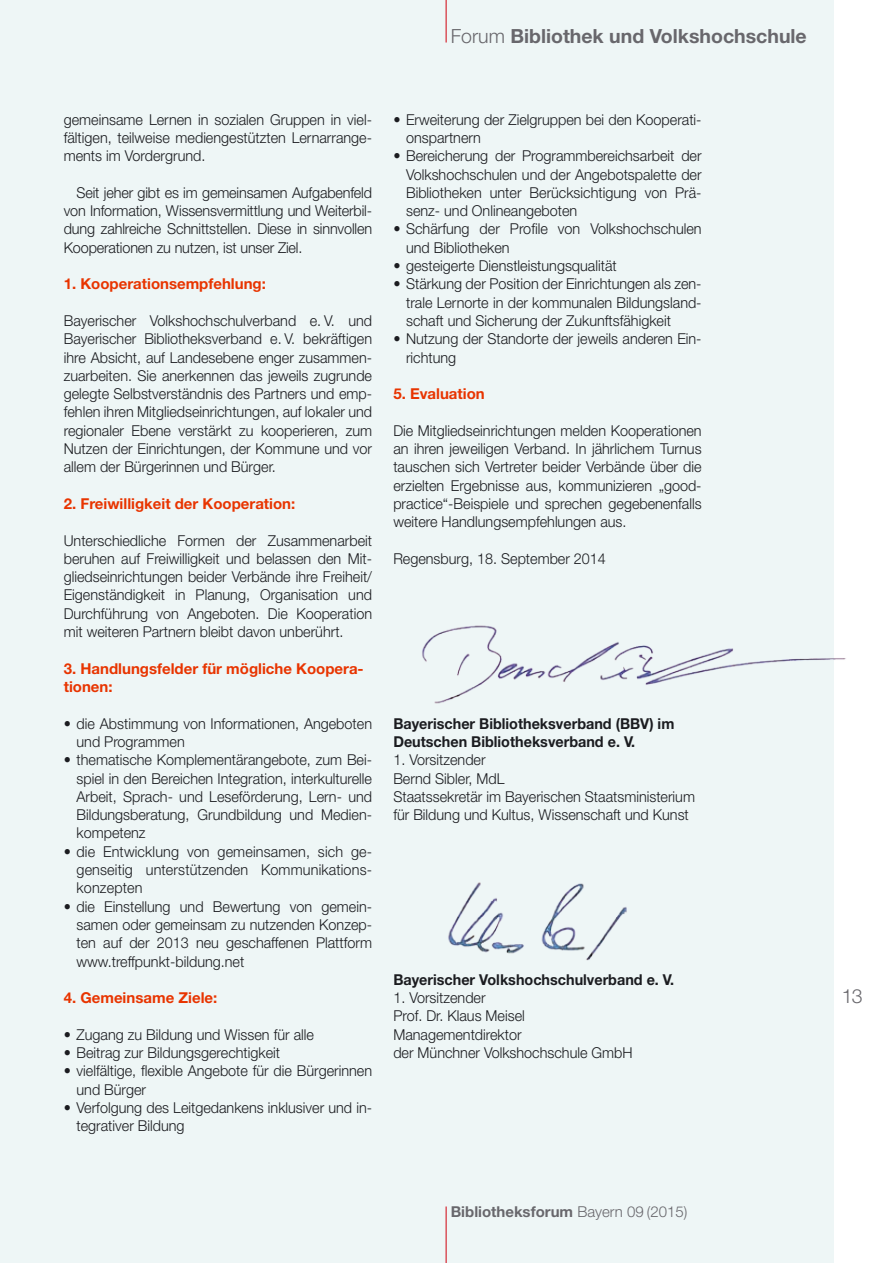
<style>
.page{position:relative;width:893px;height:1263px;background:#fff}
.page>*{position:absolute;margin:0;border:0;box-sizing:border-box;transform-origin:0 0}
.t1{font:700 19.5px "Helvetica Neue";color:#68676c}
.t2{font:300 19.5px "Helvetica Neue";color:#68676c}
.t3{font:300 15px/18.3px "Helvetica Neue";color:#1b1c20;text-align:justify;scale:.96 1}
.t4{font:700 15px/18.3px "Helvetica Neue";color:#e83400}
.t5{font:700 15px/18.3px "Helvetica Neue";color:#1b1c20;scale:.96 1}
.t6{font:700 15px "Helvetica Neue";color:#68676c}
.s1{font-weight:300}
</style>
<div class="page">
<div style="left:0;top:0;width:833px;height:1263px;background:#eef6f6"></div>
<img style="left:422px;top:596px;width:424px;height:123px">
<img style="left:448px;top:851px;width:386px;height:119px">
<hr style="left:446px;top:0;width:1px;height:43px;background:#d1010e">
<hr style="left:446px;top:1206px;width:1px;height:57px;background:#d1010e">
<h1 class="t1" style="left:451px;top:24px;width:358px"><span class="s1">Forum</span> Bibliothek und Volkshochschule</h1>
<p class="t3" style="left:64px;top:110px;width:323px">gemeinsame Lernen in sozialen Gruppen in viel&shy;fältigen, teilweise mediengestützten Lernarrange&shy;ments im Vordergrund.</p>
<p class="t3" style="left:64px;top:183px;width:323px;text-indent:13px">Seit jeher gibt es im gemeinsamen Aufgabenfeld von Information, Wissensvermittlung und Weiterbil&shy;dung zahlreiche Schnittstellen. Diese in sinnvollen Kooperationen zu nutzen, ist unser Ziel.</p>
<p class="t4" style="left:64px;top:274px;width:204px">1. Kooperationsempfehlung:</p>
<p class="t3" style="left:64px;top:311px;width:323px">Bayerischer Volkshochschulverband e. V. und Bayerischer Bibliotheksverband e. V. bekräftigen ihre Absicht, auf Landesebene enger zusammen&shy;zuarbeiten. Sie anerkennen das jeweils zugrunde gelegte Selbstverständnis des Partners und emp&shy;fehlen ihren Mitgliedseinrichtungen, auf lokaler und regionaler Ebene verstärkt zu kooperieren, zum Nutzen der Einrichtungen, der Kommune und vor allem der Bürgerinnen und Bürger.</p>
<p class="t4" style="left:64px;top:494px;width:233px">2. Freiwilligkeit der Kooperation:</p>
<p class="t3" style="left:64px;top:531px;width:323px">Unterschiedliche Formen der Zusammenarbeit beruhen auf Freiwilligkeit und belassen den Mit&shy;gliedseinrichtungen beider Verbände ihre Freiheit/ Eigenständigkeit in Planung, Organisation und Durchführung von Angeboten. Die Kooperation mit weiteren Partnern bleibt davon unberührt.</p>
<p class="t4" style="left:64px;top:659px;width:301px">3. Handlungsfelder für mögliche Koopera&shy;tionen:</p>
<p class="t3" style="left:77px;top:714px;width:309px;text-indent:-13px">• die Abstimmung von Informationen, Angeboten und Programmen</p>
<p class="t3" style="left:77px;top:750px;width:309px;text-indent:-13px">• thematische Komplementärangebote, zum Bei&shy;spiel in den Bereichen Integration, interkulturelle Arbeit, Sprach- und Leseförderung, Lern- und Bildungsberatung, Grundbildung und Medien&shy;kompetenz</p>
<p class="t3" style="left:77px;top:842px;width:309px;text-indent:-13px">• die Entwicklung von gemeinsamen, sich ge&shy;genseitig unterstützenden Kommunikations&shy;konzepten</p>
<p class="t3" style="left:77px;top:897px;width:309px;text-indent:-13px">• die Einstellung und Bewertung von gemein&shy;samen oder gemeinsam zu nutzenden Konzep&shy;ten auf der 2013 neu geschaffenen Plattform www.treffpunkt-bildung.net</p>
<p class="t4" style="left:64px;top:988px;width:155px">4. Gemeinsame Ziele:</p>
<p class="t3" style="left:64px;top:1025px;width:262px">• Zugang zu Bildung und Wissen für alle</p>
<p class="t3" style="left:64px;top:1043px;width:227px">• Beitrag zur Bildungsgerechtigkeit</p>
<p class="t3" style="left:77px;top:1061px;width:309px;text-indent:-13px">• vielfältige, flexible Angebote für die Bürgerinnen und Bürger</p>
<p class="t3" style="left:77px;top:1098px;width:309px;text-indent:-13px">• Verfolgung des Leitgedankens inklusiver und in&shy;tegrativer Bildung</p>
<p class="t3" style="left:406px;top:110px;width:309px;text-indent:-13px">• Erweiterung der Zielgruppen bei den Kooperati&shy;onspartnern</p>
<p class="t3" style="left:406px;top:146px;width:309px;text-indent:-13px">• Bereicherung der Programmbereichsarbeit der Volkshochschulen und der Angebotspalette der Bibliotheken unter Berücksichtigung von Prä&shy;senz- und Onlineangeboten</p>
<p class="t3" style="left:406px;top:220px;width:309px;text-indent:-13px">• Schärfung der Profile von Volkshochschulen und Bibliotheken</p>
<p class="t3" style="left:393px;top:256px;width:234px">• gesteigerte Dienstleistungsqualität</p>
<p class="t3" style="left:406px;top:275px;width:309px;text-indent:-13px">• Stärkung der Position der Einrichtungen als zen&shy;trale Lernorte in der kommunalen Bildungsland&shy;schaft und Sicherung der Zukunftsfähigkeit</p>
<p class="t3" style="left:406px;top:329px;width:309px;text-indent:-13px">• Nutzung der Standorte der jeweils anderen Ein&shy;richtung</p>
<p class="t4" style="left:393px;top:384px;width:93px">5. Evaluation</p>
<p class="t3" style="left:393px;top:421px;width:323px">Die Mitgliedseinrichtungen melden Kooperationen an ihren jeweiligen Verband. In jährlichem Turnus tauschen sich Vertreter beider Verbände über die erzielten Ergebnisse aus, kommunizieren „good&shy;practice“-Beispiele und sprechen gegebenenfalls weitere Handlungsempfehlungen aus.</p>
<p class="t3" style="left:393px;top:549px;width:223px">Regensburg, 18. September 2014</p>
<p class="t5" style="left:393px;top:714px;width:294px">Bayerischer Bibliotheksverband (BBV) im<br>Deutschen Bibliotheksverband e. V.</p>
<p class="t3" style="left:393px;top:750px;width:316px;text-align:left">1. Vorsitzender<br>Bernd Sibler, MdL<br>Staatssekretär im Bayerischen Staatsministerium für Bildung und Kultus, Wissenschaft und Kunst</p>
<p class="t5" style="left:393px;top:970px;width:294px">Bayerischer Volkshochschulverband e. V.</p>
<p class="t3" style="left:393px;top:988px;width:251px;text-align:left">1. Vorsitzender<br>Prof. Dr. Klaus Meisel<br>Managementdirektor<br>der Münchner Volkshochschule GmbH</p>
<h1 class="t2" style="left:842px;top:984px;width:22px">13</h1>
<p class="t6" style="left:451px;top:1202px;width:238px">Bibliotheksforum <span class="s1">Bayern 09 (2015)</span></p>
</div>
